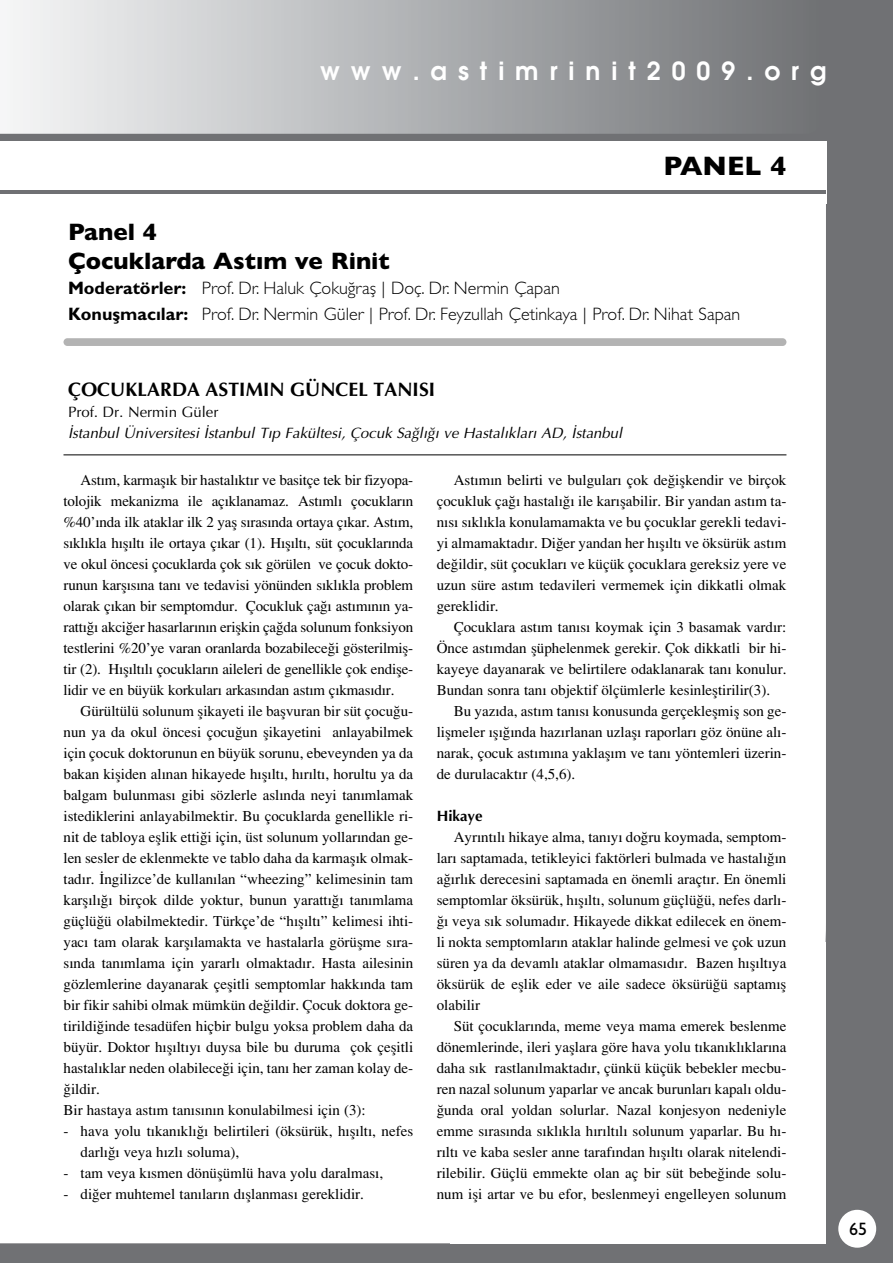
<style>
.page{position:relative;width:893px;height:1263px;background:#707174}
.page>*{position:absolute;margin:0;border:0;box-sizing:border-box;transform-origin:0 0}
.t1{font:700 27px "Gill Sans";color:#000}
.t2{font:24.9px "Avant Garde Demi";letter-spacing:.44em;color:#fff}
.t3{font:700 24px/29px "Gill Sans";color:#000}
.t4{font:19.5px "Optima Bold Turk";color:#000}
.t5{font:300 18px/25.5px "Gill Sans";color:#000}
.t6{font:18px "Gill Sans";color:#000}
.t7{font:15px/21px "Times Turk";color:#000;text-align:justify}
.t8{font:15px "Optima Italic Turk";color:#000}
.t9{font:15px "Optima Turk";color:#000}
.t10{font:15px "Optima Bold Turk";color:#000}
.s1{font-family:"Gill Sans Turk B";font-weight:400}
</style>
<div class="page">
<div style="left:0;top:204px;width:826px;height:1040px;background:#fff"></div>
<div style="left:838px;top:1210px;width:38px;height:38px;background:#fff;border-radius:50%"></div>
<svg style="left:0;top:0;width:756px;height:134px;background:#b6b8ba"></svg>
<div style="left:0;top:141px;width:826px;height:63px;background:#fff"></div>
<div style="left:450px;top:942px;width:376px;height:302px;background:#fff"></div>
<hr style="left:0;top:190px;width:826px;height:4px;background:#6f7073">
<div style="left:63px;top:338px;width:723px;height:8px;background:#b3b3b3;border-radius:4px"></div>
<hr style="left:63px;top:455px;width:723px;height:1px;background:#000">
<h2 class="t2" style="left:320px;top:57px;width:508px">www.astimrinit2009.org</h2>
<h1 class="t1" style="left:663px;top:157px;width:124px">PANEL 4</h1>
<h3 class="t3" style="left:68px;top:220px;width:323px">Panel 4<br>Çocuklarda Astım ve Rinit</h3>
<p class="t5" style="left:68px;top:278px;width:674px"><span class="s1">Moderatörler:</span> Prof. Dr. Haluk Çokuğraş | Doç. Dr. Nermin Çapan<br><span class="s1">Konuflmac›lar:</span> Prof. Dr. Nermin Güler | Prof. Dr. Feyzullah Çetinkaya | Prof. Dr. Nihat Sapan</p>
<h3 class="t4" style="left:68px;top:382px;width:369px">ÇOCUKLARDA ASTIMIN GÜNCEL TANISI</h3>
<p class="t9" style="left:68px;top:406px;width:152px">Prof. Dr. Nermin Güler</p>
<p class="t8" style="left:68px;top:427px;width:556px">‹stanbul Üniversitesi ‹stanbul T›p Fakültesi, Çocuk Sa¤l›¤› ve Hastal›klar› AD, ‹stanbul</p>
<p class="t7" style="left:63px;top:471px;width:351px;text-indent:17px">Ast›m, karmafl›k bir hastal›kt›r ve basitçe tek bir fizyopa&shy;tolojik mekanizma ile aç›klanamaz. Ast›ml› çocuklar›n %40’›nda ilk ataklar ilk 2 yafl s›ras›nda ortaya ç›kar. Ast›m, s›kl›kla h›fl›lt› ile ortaya ç›kar (1). H›fl›lt›, süt çocuklar›nda ve okul öncesi çocuklarda çok s›k görülen ve çocuk dokto&shy;runun karfl›s›na tan› ve tedavisi yönünden s›kl›kla problem olarak ç›kan bir semptomdur. Çocukluk ça¤› ast›m›n›n ya&shy;ratt›¤› akci¤er hasarlar›n›n eriflkin ça¤da solunum fonksiyon testlerini %20’ye varan oranlarda bozabilece¤i gösterilmifl&shy;tir (2). H›fl›lt›l› çocuklar›n aileleri de genellikle çok endifle&shy;lidir ve en büyük korkular› arkas›ndan ast›m ç›kmas›d›r.</p>
<p class="t7" style="left:63px;top:702px;width:351px;text-align:left;text-indent:17px">Gürültülü solunum flikayeti ile baflvuran bir süt çocu¤u&shy;nun ya da okul öncesi çocu¤un flikayetini anlayabilmek için çocuk doktorunun en büyük sorunu, ebeveynden ya da bakan kifliden al›nan hikayede h›fl›lt›, h›r›lt›, horultu ya da balgam bulunmas› gibi sözlerle asl›nda neyi tan›mlamak istediklerini anlayabilmektir. Bu çocuklarda genellikle ri&shy;nit de tabloya efllik etti¤i için, üst solunum yollar›ndan ge&shy;len sesler de eklenmekte ve tablo daha da karmafl›k olmak&shy;tad›r. ‹ngilizce’de kullan›lan “wheezing” kelimesinin tam karfl›l›¤› birçok dilde yoktur, bunun yaratt›¤› tan›mlama güçlü¤ü olabilmektedir. Türkçe’de “h›fl›lt›” kelimesi ihti&shy;yac› tam olarak karfl›lamakta ve hastalarla görüflme s›ra&shy;s›nda tan›mlama için yararl› olmaktad›r. Hasta ailesinin gözlemlerine dayanarak çeflitli semptomlar hakk›nda tam bir fikir sahibi olmak mümkün de¤ildir. Çocuk doktora ge&shy;tirildi¤inde tesadüfen hiçbir bulgu yoksa problem daha da büyür. Doktor h›fl›lt›y› duysa bile bu duruma çok çeflitli hastal›klar neden olabilece¤i için, tan› her zaman kolay de-¤ildir.<br>Bir hastaya ast›m tan›s›n›n konulabilmesi için (3):</p>
<p class="t7" style="left:80px;top:1122px;width:334px;text-indent:-17px">- hava yolu t›kan›kl›¤› belirtileri (öksürük, h›fl›lt›, nefes darl›¤› veya h›zl› soluma),</p>
<p class="t7" style="left:63px;top:1164px;width:321px">- tam veya k›smen dönüflümlü hava yolu daralmas›,</p>
<p class="t7" style="left:63px;top:1185px;width:302px">- di¤er muhtemel tan›lar›n d›fllanmas› gereklidir.</p>
<p class="t7" style="left:437px;top:471px;width:351px;text-indent:17px">Ast›m›n belirti ve bulgular› çok de¤iflkendir ve birçok çocukluk ça¤› hastal›¤› ile kar›flabilir. Bir yandan ast›m ta&shy;n›s› s›kl›kla konulamamakta ve bu çocuklar gerekli tedavi&shy;yi almamaktad›r. Di¤er yandan her h›fl›lt› ve öksürük ast›m de¤ildir, süt çocuklar› ve küçük çocuklara gereksiz yere ve uzun süre ast›m tedavileri vermemek için dikkatli olmak gereklidir.</p>
<p class="t7" style="left:437px;top:618px;width:351px;text-indent:17px">Çocuklara ast›m tan›s› koymak için 3 basamak vard›r:<br>Önce ast›mdan flüphelenmek gerekir. Çok dikkatli bir hi&shy;kayeye dayanarak ve belirtilere odaklanarak tan› konulur.<br>Bundan sonra tan› objektif ölçümlerle kesinlefltirilir(3).</p>
<p class="t7" style="left:437px;top:702px;width:351px;text-indent:17px">Bu yaz›da, ast›m tan›s› konusunda gerçekleflmifl son ge&shy;liflmeler ›fl›¤›nda haz›rlanan uzlafl› raporlar› göz önüne al›- narak, çocuk ast›m›na yaklafl›m ve tan› yöntemleri üzerin&shy;de durulacakt›r (4,5,6).</p>
<p class="t10" style="left:437px;top:809px;width:47px">Hikaye</p>
<p class="t7" style="left:437px;top:828px;width:351px;text-indent:17px">Ayr›nt›l› hikaye alma, tan›y› do¤ru koymada, semptom&shy;lar› saptamada, tetikleyici faktörleri bulmada ve hastal›¤›n a¤›rl›k derecesini saptamada en önemli araçt›r. En önemli semptomlar öksürük, h›fl›lt›, solunum güçlü¤ü, nefes darl›- ¤› veya s›k solumad›r. Hikayede dikkat edilecek en önem&shy;li nokta semptomlar›n ataklar halinde gelmesi ve çok uzun süren ya da devaml› ataklar olmamas›d›r. Bazen h›fl›lt›ya öksürük de efllik eder ve aile sadece öksürü¤ü saptam›fl olabilir</p>
<p class="t7" style="left:437px;top:1017px;width:351px;text-indent:17px">Süt çocuklar›nda, meme veya mama emerek beslenme dönemlerinde, ileri yafllara göre hava yolu t›kan›kl›klar›na daha s›k rastlan›lmaktad›r, çünkü küçük bebekler mecbu&shy;ren nazal solunum yaparlar ve ancak burunlar› kapal› oldu-¤unda oral yoldan solurlar. Nazal konjesyon nedeniyle emme s›ras›nda s›kl›kla h›r›lt›l› solunum yaparlar. Bu h›- r›lt› ve kaba sesler anne taraf›ndan h›fl›lt› olarak nitelendi&shy;rilebilir. Güçlü emmekte olan aç bir süt bebe¤inde solu&shy;num ifli artar ve bu efor, beslenmeyi engelleyen solunum</p>
<p class="t6" style="left:849px;top:1223px;width:19px">65</p>
</div>
